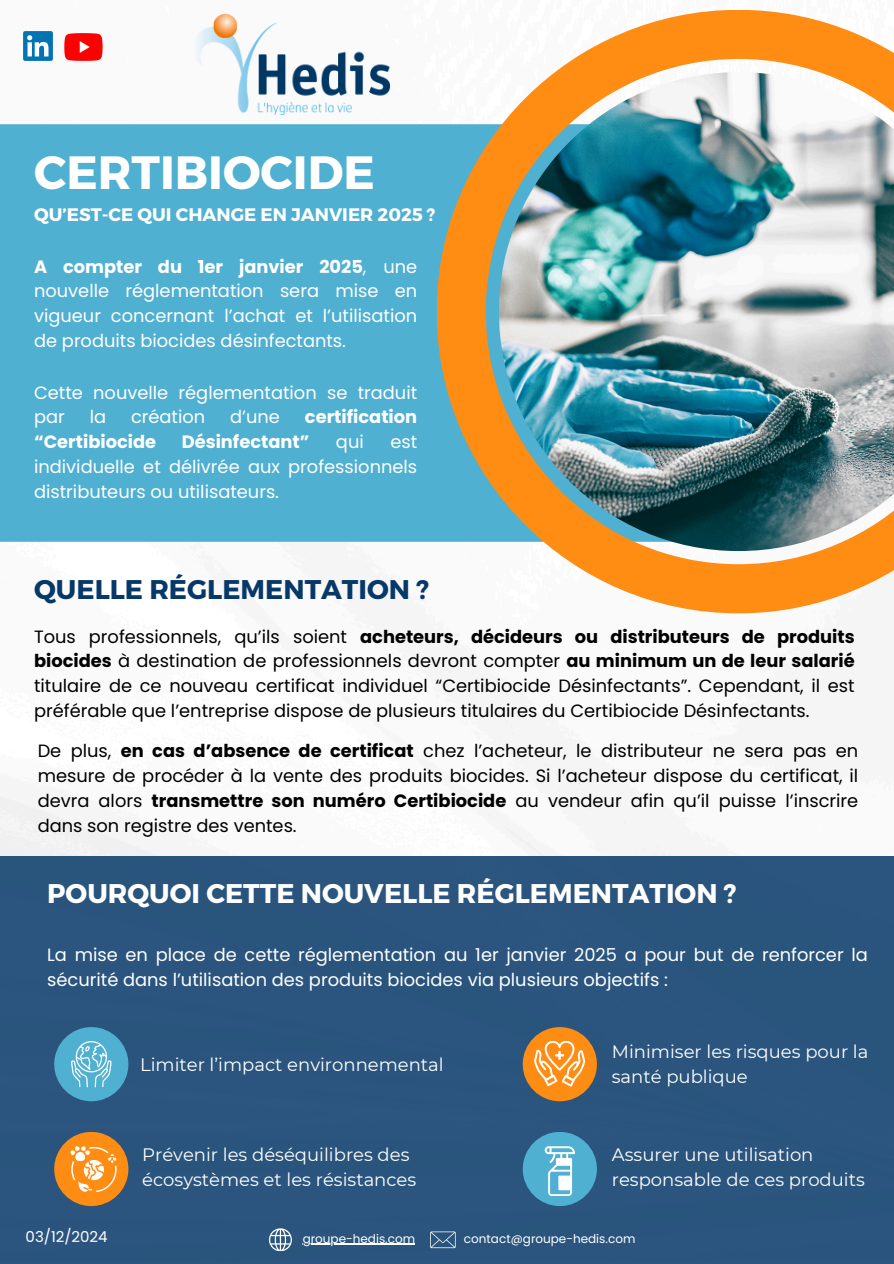
<style>
.page{position:relative;width:894px;height:1264px;background:#fff}
.page>*{position:absolute;margin:0;border:0;box-sizing:border-box;transform-origin:0 0}
.t1{font:700 46.65px "Montserrat";color:#fff}
.t2{font:700 27px "Montserrat";color:#fff}
.t3{font:700 27px "Montserrat";color:#063868}
.t4{font:700 18.15px "Montserrat";color:#fff}
.t5{font:18px/24.8px "Montserrat";color:#fff}
.t6{font:17.85px/24.8px "Poppins";color:#000;text-align:justify}
.t7{font:17.85px/24.8px "Poppins";color:#fff;text-align:justify}
.t8{font:700 17.85px "Poppins";color:#fff}
.t9{font:15px "Poppins";color:#fff}
.t10{font:12px "Poppins";color:#fff}
.s1{font-weight:700}
</style>
<div class="page">
<img style="left:0;top:37px;width:882px;height:818px">
<div style="left:0;top:124px;width:436px;height:418px;background:#50b0d1"></div>
<img style="left:436px;top:10px;width:457px;height:603px">
<img style="left:23px;top:31px;width:30px;height:29px">
<img style="left:65px;top:33px;width:38px;height:27px">
<div style="left:0;top:855px;width:893px;height:408px;background:#2b557e"></div>
<div style="left:54px;top:1027px;width:74px;height:74px;background:#50b0d1;border-radius:50%"></div>
<svg style="left:71px;top:1041px;width:40px;height:46px"></svg>
<div style="left:54px;top:1131px;width:74px;height:74px;background:#ff8c13;border-radius:50%"></div>
<svg style="left:70px;top:1146px;width:46px;height:45px"></svg>
<div style="left:522px;top:1027px;width:74px;height:74px;background:#ff8c13;border-radius:50%"></div>
<svg style="left:534px;top:1040px;width:51px;height:46px"></svg>
<div style="left:522px;top:1131px;width:74px;height:74px;background:#50b0d1;border-radius:50%"></div>
<svg style="left:544px;top:1146px;width:31px;height:49px"></svg>
<svg style="left:269px;top:1228px;width:22px;height:22px"></svg>
<hr style="left:302px;top:1243px;width:113px;height:1px;background:#fff">
<img style="left:193px;top:14px;width:197px;height:100px">
<svg style="left:430px;top:1231px;width:25px;height:17px"></svg>
<p class="t1" style="left:34px;top:142px;width:342px">CERTIBIOCIDE</p>
<p class="t4" style="left:34px;top:203px;width:403px">QU’EST-CE QUI CHANGE EN JANVIER 2025 ?</p>
<p class="t7" style="left:34px;top:254px;width:384px"><span class="s1">A compter du 1er janvier 2025</span>, une nouvelle réglementation sera mise en vigueur concernant l’achat et l’utilisation de produits biocides désinfectants.</p>
<h3 class="t7" style="left:34px;top:380px;width:384px">Cette nouvelle réglementation se traduit par</h3>
<h3 class="t7" style="left:90px;top:405px;width:18px">la</h3>
<h3 class="t7" style="left:131px;top:405px;width:76px">création</h3>
<h3 class="t7" style="left:230px;top:405px;width:51px">d’une</h3>
<h3 class="t8" style="left:305px;top:404px;width:114px">certification</h3>
<h3 class="t8" style="left:34px;top:429px;width:124px">“Certibiocide</h3>
<h3 class="t8" style="left:182px;top:429px;width:129px">Désinfectant”</h3>
<h3 class="t7" style="left:336px;top:429px;width:29px">qui</h3>
<h3 class="t7" style="left:34px;top:429px;width:384px;text-indent:356px">est individuelle et délivrée aux professionnels distributeurs ou utilisateurs.</h3>
<h2 class="t3" style="left:34px;top:571px;width:396px">QUELLE RÉGLEMENTATION ?</h2>
<h3 class="t6" style="left:34px;top:624px;width:821px">Tous professionnels, qu’ils soient <span class="s1">acheteurs, décideurs ou distributeurs de produits biocides</span> à destination de professionnels devront compter <span class="s1">au minimum un de leur salarié </span>titulaire de ce nouveau certificat individuel “Certibiocide Désinfectants”. Cependant, il est préférable que l’entreprise dispose de plusieurs titulaires du Certibiocide Désinfectants.</h3>
<h1 class="t6" style="left:38px;top:738px;width:821px">De plus, <span class="s1">en cas d’absence de certificat</span> chez l’acheteur, le distributeur ne sera pas en mesure de procéder à la vente des produits biocides. Si l’acheteur dispose du certificat, il devra alors <span class="s1">transmettre son numéro Certibiocide</span> au vendeur afin qu’il puisse l’inscrire dans son registre des ventes.</h1>
<h3 class="t2" style="left:47px;top:875px;width:690px">POURQUOI CETTE NOUVELLE RÉGLEMENTATION ?</h3>
<h3 class="t7" style="left:47px;top:942px;width:821px">La mise en place de cette réglementation au 1er janvier 2025 a pour but de renforcer la sécurité dans l’utilisation des produits biocides via plusieurs objectifs :</h3>
<h1 class="t5" style="left:140px;top:1051px;width:305px">Limiter l’impact environnemental</h1>
<h3 class="t5" style="left:142px;top:1142px;width:275px">Prévenir les déséquilibres des écosystèmes et les résistances</h3>
<p class="t5" style="left:611px;top:1039px;width:258px">Minimiser les risques pour la santé publique</p>
<h3 class="t5" style="left:611px;top:1142px;width:254px">Assurer une utilisation responsable de ces produits</h3>
<p class="t9" style="left:26px;top:1226px;width:84px">03/12/2024</p>
<h3 class="t10" style="left:464px;top:1230px;width:173px">contact@groupe-hedis.com</h3>
<p class="t10" style="left:302px;top:1230px;width:114px">groupe-hedis.com</p>
</div>
